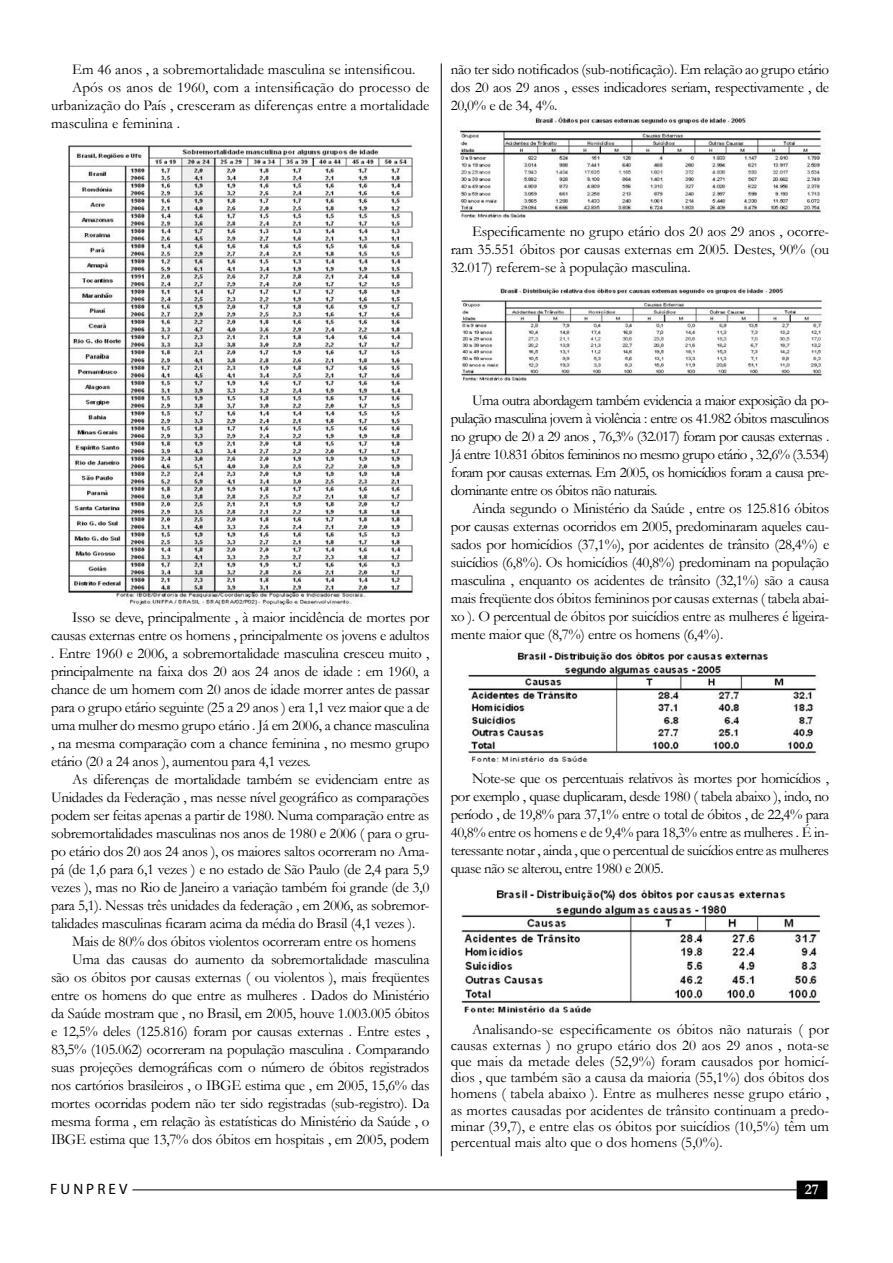
<style>
.page{position:relative;width:893px;height:1263px;background:#fff}
.page>*{position:absolute;margin:0;border:0;box-sizing:border-box;transform-origin:0 0}
.t1{font:15px/18px "Garamond";letter-spacing:-.02em;color:#000;text-align:justify}
.t2{font:15px "Garamond";color:#000}
.t3{font:15px "Myriad Pro";letter-spacing:.205em;color:#000}
.t4{font:700 15px "Garamond";color:#fff}
</style>
<div class="page">
<div style="left:797px;top:1181px;width:30px;height:17px;background:#000"></div>
<div style="left:797px;top:1180px;width:30px;height:19px;border:2px solid #000"></div>
<hr style="left:132px;top:1189px;width:665px;height:1px;background:#000">
<img style="left:461px;top:889px;width:359px;height:127px">
<img style="left:467px;top:651px;width:351px;height:111px">
<img style="left:461px;top:288px;width:362px;height:94px">
<img style="left:68px;top:145px;width:346px;height:462px">
<img style="left:457px;top:116px;width:366px;height:103px">
<hr style="left:441px;top:63px;width:1px;height:1093px;background:#000">
<p class="t2" style="left:72px;top:59px;width:344px">Em 46 anos , a sobremortalidade masculina se intensificou.</p>
<p class="t2" style="left:72px;top:77px;width:359px">Após os anos de 1960, com a intensificação do processo de</p>
<p class="t2" style="left:51px;top:95px;width:380px">urbanização do País , cresceram as diferenças entre a mortalidade</p>
<p class="t2" style="left:51px;top:113px;width:131px">masculina e feminina .</p>
<p class="t1" style="left:451px;top:59px;width:380px">não ter sido notificados (sub-notificação). Em relação ao grupo etário dos 20 aos 29 anos , esses indicadores seriam, respectivamente , de 20,0% e de 34, 4%.</p>
<p class="t1" style="left:451px;top:221px;width:380px;text-indent:21px">Especificamente no grupo etário dos 20 aos 29 anos , ocorre&shy;ram 35.551 óbitos por causas externas em 2005. Destes, 90% (ou 32.017) referem-se à população masculina.</p>
<p class="t1" style="left:51px;top:608px;width:380px;text-indent:21px">Isso se deve, principalmente , à maior incidência de mortes por causas externas entre os homens , principalmente os jovens e adultos . Entre 1960 e 2006, a sobremortalidade masculina cresceu muito , principalmente na faixa dos 20 aos 24 anos de idade : em 1960, a chance de um homem com 20 anos de idade morrer antes de passar para o grupo etário seguinte (25 a 29 anos ) era 1,1 vez maior que a de uma mulher do mesmo grupo etário . Já em 2006, a chance masculina , na mesma comparação com a chance feminina , no mesmo grupo etário (20 a 24 anos ), aumentou para 4,1 vezes.</p>
<p class="t1" style="left:72px;top:770px;width:359px">As diferenças de mortalidade também se evidenciam entre as</p>
<p class="t1" style="left:51px;top:788px;width:380px">Unidades da Federação , mas nesse nível geográfico as comparações</p>
<p class="t1" style="left:51px;top:806px;width:380px">podem ser feitas apenas a partir de 1980. Numa comparação entre as</p>
<p class="t1" style="left:51px;top:824px;width:380px">sobremortalidades masculinas nos anos de 1980 e 2006 ( para o gru-</p>
<p class="t1" style="left:51px;top:842px;width:380px">po etário dos 20 aos 24 anos ), os maiores saltos ocorreram no Ama-</p>
<p class="t1" style="left:51px;top:860px;width:380px">pá (de 1,6 para 6,1 vezes ) e no estado de São Paulo (de 2,4 para 5,9</p>
<p class="t1" style="left:51px;top:878px;width:380px">vezes ), mas no Rio de Janeiro a variação também foi grande (de 3,0</p>
<p class="t1" style="left:51px;top:896px;width:380px">para 5,1). Nessas três unidades da federação , em 2006, as sobremor-</p>
<p class="t1" style="left:51px;top:914px;width:366px">talidades masculinas ficaram acima da média do Brasil (4,1 vezes ).</p>
<p class="t1" style="left:72px;top:932px;width:345px">Mais de 80% dos óbitos violentos ocorreram entre os homens</p>
<p class="t1" style="left:72px;top:950px;width:359px">Uma das causas do aumento da sobremortalidade masculina</p>
<p class="t1" style="left:51px;top:968px;width:380px">são os óbitos por causas externas ( ou violentos ), mais freqüentes</p>
<p class="t1" style="left:51px;top:986px;width:380px">entre os homens do que entre as mulheres . Dados do Ministério</p>
<p class="t1" style="left:51px;top:1004px;width:380px">da Saúde mostram que , no Brasil, em 2005, houve 1.003.005 óbitos</p>
<p class="t1" style="left:51px;top:1022px;width:380px">e 12,5% deles (125.816) foram por causas externas . Entre estes ,</p>
<p class="t1" style="left:51px;top:1040px;width:380px">83,5% (105.062) ocorreram na população masculina . Comparando</p>
<p class="t1" style="left:51px;top:1058px;width:380px">suas projeções demográficas com o número de óbitos registrados</p>
<p class="t1" style="left:51px;top:1076px;width:380px">nos cartórios brasileiros , o IBGE estima que , em 2005, 15,6% das</p>
<p class="t1" style="left:51px;top:1094px;width:380px">mortes ocorridas podem não ter sido registradas (sub-registro). Da</p>
<p class="t1" style="left:51px;top:1112px;width:380px">mesma forma , em relação às estatísticas do Ministério da Saúde , o</p>
<p class="t1" style="left:51px;top:1130px;width:380px">IBGE estima que 13,7% dos óbitos em hospitais , em 2005, podem</p>
<p class="t1" style="left:451px;top:391px;width:380px;text-indent:21px">Uma outra abordagem também evidencia a maior exposição da po&shy;pulação masculina jovem à violência : entre os 41.982 óbitos masculinos no grupo de 20 a 29 anos , 76,3% (32.017) foram por causas externas .<br>Já entre 10.831 óbitos femininos no mesmo grupo etário , 32,6% (3.534) foram por causas externas. Em 2005, os homicídios foram a causa pre&shy;dominante entre os óbitos não naturais.</p>
<p class="t1" style="left:451px;top:499px;width:380px;text-indent:21px">Ainda segundo o Ministério da Saúde , entre os 125.816 óbitos por causas externas ocorridos em 2005, predominaram aqueles cau&shy;sados por homicídios (37,1%), por acidentes de trânsito (28,4%) e suicídios (6,8%). Os homicídios (40,8%) predominam na população masculina , enquanto os acidentes de trânsito (32,1%) são a causa mais freqüente dos óbitos femininos por causas externas ( tabela abai&shy;xo ). O percentual de óbitos por suicídios entre as mulheres é ligeira&shy;mente maior que (8,7%) entre os homens (6,4%).</p>
<p class="t1" style="left:451px;top:769px;width:380px;text-indent:21px">Note-se que os percentuais relativos às mortes por homicídios , por exemplo , quase duplicaram, desde 1980 ( tabela abaixo ), indo, no período , de 19,8% para 37,1% entre o total de óbitos , de 22,4% para 40,8% entre os homens e de 9,4% para 18,3% entre as mulheres . É in&shy;teressante notar , ainda , que o percentual de suicídios entre as mulheres quase não se alterou, entre 1980 e 2005.</p>
<p class="t1" style="left:451px;top:1020px;width:380px;line-height:16.2px;text-indent:21px">Analisando-se especificamente os óbitos não naturais ( por causas externas ) no grupo etário dos 20 aos 29 anos , nota-se que mais da metade deles (52,9%) foram causados por homicí&shy;dios , que também são a causa da maioria (55,1%) dos óbitos dos homens ( tabela abaixo ). Entre as mulheres nesse grupo etário , as mortes causadas por acidentes de trânsito continuam a predo&shy;minar (39,7), e entre elas os óbitos por suicídios (10,5%) têm um percentual mais alto que o dos homens (5,0%).</p>
<p class="t3" style="left:50px;top:1179px;width:79px">FUNPREV</p>
<p class="t4" style="left:805px;top:1179px;width:16px">27</p>
</div>
